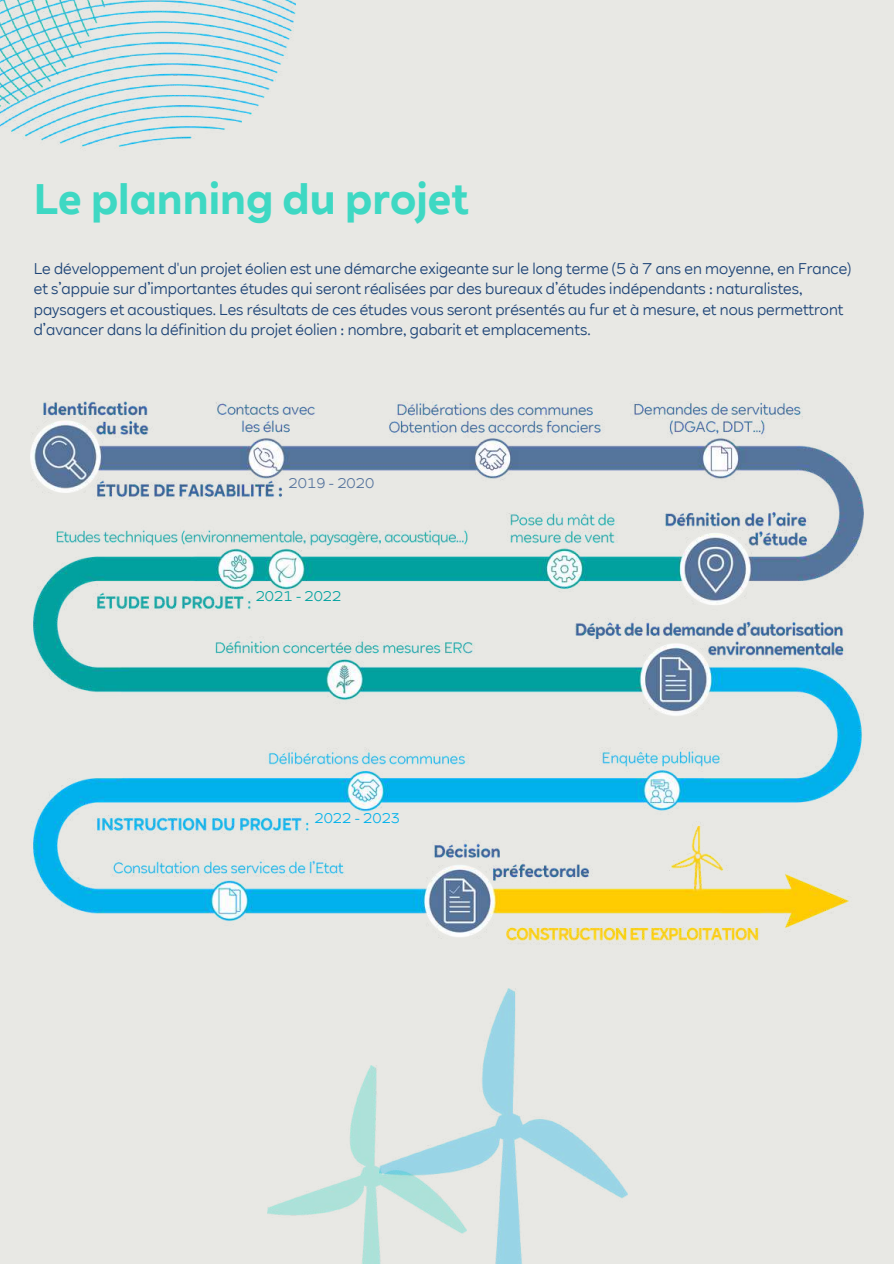
<style>
.page{position:relative;width:894px;height:1264px;background:#fff}
.page>*{position:absolute;margin:0;border:0;box-sizing:border-box;transform-origin:0 0}
.t1{font:700 42px "RWE Sans";color:#3ed8c3}
.t2{font:15px/20.2px "RWE Sans";color:#1d4477}
.t3{font:13.5px "RWE Sans";color:#56749d}
.t4{font:13.5px "RWE Sans";color:#00a19f}
.t5{font:13.5px "RWE Sans";color:#00b1eb}
</style>
<div class="page">
<div style="left:0;top:0;width:893px;height:1263px;background:#e8e8e4"></div>
<img style="left:0;top:0;width:295px;height:147px">
<img style="left:31px;top:402px;width:832px;height:541px">
<img style="left:267px;top:1065px;width:112px;height:198px">
<img style="left:379px;top:988px;width:248px;height:275px">
<h1 class="t1" style="left:34px;top:174px;width:436px">Le planning du projet</h1>
<p class="t2" style="left:34px;top:258px;width:818px">Le développement d'un projet éolien est une démarche exigeante sur le long terme (5 à 7 ans en moyenne, en France) et s’appuie sur d’importantes études qui seront réalisées par des bureaux d’études indépendants : naturalistes, paysagers et acoustiques. Les résultats de ces études vous seront présentés au fur et à mesure, et nous permettront d’avancer dans la définition du projet éolien : nombre, gabarit et emplacements.</p>
<p class="t3" style="left:288px;top:475px;width:87px">2019 - 2020</p>
<p class="t4" style="left:256px;top:588px;width:87px">2021 - 2022</p>
<p class="t5" style="left:314px;top:809px;width:87px">2022 - 2023</p>
</div>
